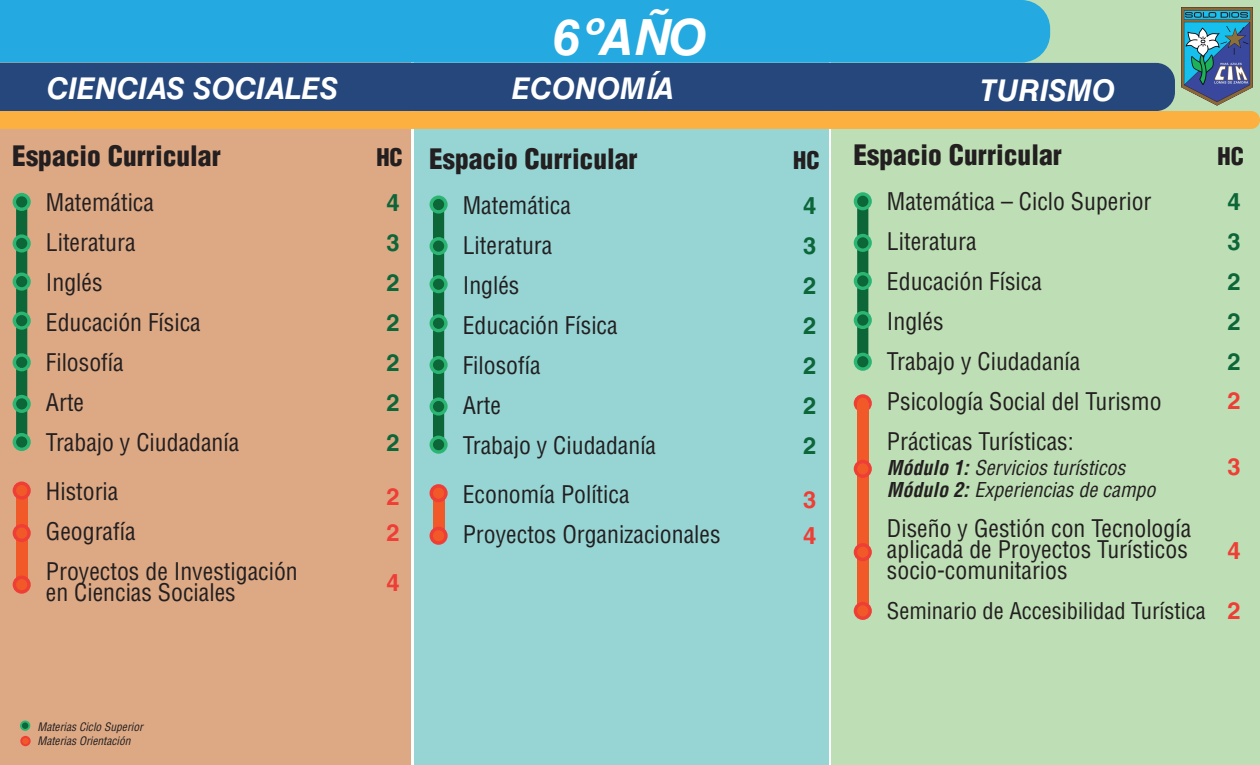
<style>
.page{position:relative;width:1260px;height:765px;background:#fff}
.page>*{position:absolute;margin:0;border:0;box-sizing:border-box;transform-origin:0 0}
.t1{font:italic 700 50px "Helvetica LT Std";color:#fff}
.t2{font:italic 700 30px "Helvetica LT Std";color:#fff}
.t3{font:900 condensed 27.5px "Helvetica LT Std";color:#231f20}
.t4{font:condensed 23.75px/40px "Helvetica LT Std";color:#231f20}
.t5{font:700 23.75px/40px "Helvetica LT Std";color:#0c6638;text-align:justify}
.t6{font:700 23.75px/36.2px "Helvetica LT Std";color:#ee3e35}
.t7{font:900 condensed 23.75px "Helvetica LT Std";color:#231f20}
.t8{font:condensed 22.5px "Helvetica LT Std";color:#231f20}
.t9{font:italic condensed 20px/21.2px "Helvetica LT Std";color:#231f20}
.t10{font:italic condensed 11.5px/14.1px "Helvetica LT Std";color:#231f20}
.s1{font-weight:700}
</style>
<div class="page">
<div style="left:0;top:0;width:411px;height:765px;background:#dda985"></div>
<div style="left:414px;top:0;width:414px;height:765px;background:#97d5d5"></div>
<div style="left:831px;top:0;width:429px;height:765px;background:#bedfb5"></div>
<div style="left:0;top:63px;width:1175px;height:48px;background:#25477c"></div>
<div style="left:0;top:0;width:1050px;height:62px;background:#24aae1"></div>
<div style="left:857px;top:196px;width:11px;height:168px;background:#0c6638"></div>
<svg style="left:854px;top:192px;width:18px;height:18px"></svg>
<div style="left:857px;top:196px;width:11px;height:11px;background:#0c6638;border-radius:50%"></div>
<svg style="left:854px;top:234px;width:18px;height:18px"></svg>
<div style="left:857px;top:237px;width:11px;height:11px;background:#0c6638;border-radius:50%"></div>
<div style="left:854px;top:272px;width:18px;height:18px;background:#2bb572;border-radius:50%"></div>
<div style="left:857px;top:275px;width:11px;height:12px;background:#0c6638;border-radius:50%"></div>
<div style="left:854px;top:311px;width:18px;height:18px;background:#2bb572;border-radius:50%"></div>
<div style="left:857px;top:314px;width:11px;height:12px;background:#0c6638;border-radius:50%"></div>
<svg style="left:854px;top:353px;width:18px;height:18px"></svg>
<div style="left:857px;top:356px;width:11px;height:11px;background:#0c6638;border-radius:50%"></div>
<svg style="left:854px;top:394px;width:18px;height:18px"></svg>
<div style="left:857px;top:398px;width:11px;height:11px;background:#f15929;border-radius:50%"></div>
<div style="left:0;top:111px;width:1260px;height:18px;background:#fbb03f"></div>
<div style="left:857px;top:403px;width:11px;height:208px;background:#f15929"></div>
<div style="left:854px;top:460px;width:18px;height:18px;background:#ee3e35;border-radius:50%"></div>
<div style="left:857px;top:463px;width:11px;height:11px;background:#f15929;border-radius:50%"></div>
<div style="left:854px;top:543px;width:18px;height:18px;background:#ee3e35;border-radius:50%"></div>
<div style="left:857px;top:547px;width:11px;height:11px;background:#f15929;border-radius:50%"></div>
<div style="left:854px;top:602px;width:18px;height:18px;background:#ee3e35;border-radius:50%"></div>
<div style="left:857px;top:605px;width:11px;height:12px;background:#f15929;border-radius:50%"></div>
<div style="left:20px;top:736px;width:11px;height:10px;background:#ee3e35;border-radius:50%"></div>
<div style="left:22px;top:738px;width:7px;height:6px;background:#f15929;border-radius:50%"></div>
<svg style="left:20px;top:721px;width:10px;height:10px"></svg>
<div style="left:22px;top:722px;width:6px;height:7px;background:#0c6638;border-radius:50%"></div>
<img style="left:1182px;top:8px;width:70px;height:97px">
<div style="left:16px;top:196px;width:11px;height:245px;background:#0c6638"></div>
<div style="left:13px;top:193px;width:18px;height:18px;background:#2bb572;border-radius:50%"></div>
<div style="left:16px;top:196px;width:11px;height:12px;background:#0c6638;border-radius:50%"></div>
<svg style="left:13px;top:234px;width:18px;height:19px"></svg>
<div style="left:16px;top:238px;width:11px;height:11px;background:#0c6638;border-radius:50%"></div>
<svg style="left:13px;top:273px;width:18px;height:18px"></svg>
<div style="left:16px;top:276px;width:11px;height:11px;background:#0c6638;border-radius:50%"></div>
<svg style="left:13px;top:312px;width:18px;height:18px"></svg>
<div style="left:16px;top:315px;width:11px;height:11px;background:#0c6638;border-radius:50%"></div>
<svg style="left:13px;top:353px;width:18px;height:18px"></svg>
<div style="left:16px;top:357px;width:11px;height:11px;background:#0c6638;border-radius:50%"></div>
<div style="left:13px;top:395px;width:18px;height:18px;background:#2bb572;border-radius:50%"></div>
<div style="left:16px;top:398px;width:11px;height:12px;background:#0c6638;border-radius:50%"></div>
<div style="left:13px;top:433px;width:18px;height:18px;background:#2bb572;border-radius:50%"></div>
<div style="left:16px;top:436px;width:11px;height:12px;background:#0c6638;border-radius:50%"></div>
<div style="left:16px;top:491px;width:11px;height:94px;background:#f15929"></div>
<div style="left:13px;top:524px;width:18px;height:18px;background:#ee3e35;border-radius:50%"></div>
<div style="left:16px;top:528px;width:11px;height:11px;background:#f15929;border-radius:50%"></div>
<div style="left:13px;top:576px;width:18px;height:18px;background:#ee3e35;border-radius:50%"></div>
<div style="left:16px;top:579px;width:11px;height:11px;background:#f15929;border-radius:50%"></div>
<div style="left:13px;top:482px;width:18px;height:18px;background:#ee3e35;border-radius:50%"></div>
<div style="left:16px;top:485px;width:11px;height:11px;background:#f15929;border-radius:50%"></div>
<div style="left:433px;top:199px;width:11px;height:245px;background:#0c6638"></div>
<svg style="left:430px;top:195px;width:18px;height:19px"></svg>
<div style="left:433px;top:199px;width:11px;height:11px;background:#0c6638;border-radius:50%"></div>
<div style="left:430px;top:237px;width:18px;height:18px;background:#2bb572;border-radius:50%"></div>
<div style="left:433px;top:241px;width:11px;height:11px;background:#0c6638;border-radius:50%"></div>
<svg style="left:430px;top:275px;width:18px;height:18px"></svg>
<div style="left:433px;top:279px;width:11px;height:11px;background:#0c6638;border-radius:50%"></div>
<div style="left:430px;top:314px;width:18px;height:18px;background:#2bb572;border-radius:50%"></div>
<div style="left:433px;top:318px;width:11px;height:11px;background:#0c6638;border-radius:50%"></div>
<div style="left:430px;top:356px;width:18px;height:18px;background:#2bb572;border-radius:50%"></div>
<div style="left:433px;top:359px;width:11px;height:12px;background:#0c6638;border-radius:50%"></div>
<svg style="left:430px;top:397px;width:18px;height:19px"></svg>
<div style="left:433px;top:401px;width:11px;height:11px;background:#0c6638;border-radius:50%"></div>
<svg style="left:430px;top:436px;width:18px;height:18px"></svg>
<div style="left:433px;top:439px;width:11px;height:11px;background:#0c6638;border-radius:50%"></div>
<div style="left:433px;top:493px;width:11px;height:43px;background:#f15929"></div>
<div style="left:430px;top:527px;width:18px;height:18px;background:#ee3e35;border-radius:50%"></div>
<div style="left:433px;top:530px;width:11px;height:11px;background:#f15929;border-radius:50%"></div>
<div style="left:430px;top:484px;width:18px;height:18px;background:#ee3e35;border-radius:50%"></div>
<div style="left:433px;top:488px;width:11px;height:11px;background:#f15929;border-radius:50%"></div>
<h1 class="t1" style="left:553px;top:7px;width:156px">6ºAÑO</h1>
<p class="t2" style="left:47px;top:71px;width:293px">CIENCIAS SOCIALES</p>
<p class="t2" style="left:512px;top:71px;width:163px">ECONOMÍA</p>
<p class="t3" style="left:12px;top:139px;width:210px">Espacio Curricular</p>
<p class="t7" style="left:376px;top:142px;width:28px">HC</p>
<p class="t4" style="left:46px;top:182px;width:195px">Matemática<br>Literatura<br>Inglés<br>Educación Física<br>Filosofía<br>Arte<br>Trabajo y Ciudadanía</p>
<p class="t4" style="left:46px;top:471px;width:253px">Historia<br>Geografía<br>Proyectos de Investigación</p>
<p class="t4" style="left:46px;top:573px;width:191px">en Ciencias Sociales</p>
<p class="t5" style="left:386px;top:182px;width:15px">4<br>3<br>2<br>2<br>2<br>2<br>2</p>
<p class="t6" style="left:386px;top:478px;width:15px">2<br>2</p>
<p class="t6" style="left:386px;top:564px;width:15px">4</p>
<p class="t3" style="left:429px;top:141px;width:210px">Espacio Curricular</p>
<p class="t7" style="left:793px;top:145px;width:28px">HC</p>
<p class="t4" style="left:463px;top:185px;width:195px">Matemática<br>Literatura<br>Inglés<br>Educación Física<br>Filosofía<br>Arte<br>Trabajo y Ciudadanía</p>
<p class="t4" style="left:463px;top:474px;width:259px">Economía Política<br>Proyectos Organizacionales</p>
<p class="t5" style="left:803px;top:185px;width:15px">4<br>3<br>2<br>2<br>2<br>2<br>2</p>
<p class="t6" style="left:803px;top:481px;width:15px">3<br>4</p>
<p class="t2" style="left:980px;top:72px;width:136px">TURISMO</p>
<p class="t3" style="left:853px;top:138px;width:210px">Espacio Curricular</p>
<p class="t7" style="left:1218px;top:142px;width:28px">HC</p>
<p class="t4" style="left:887px;top:182px;width:266px">Matemática – Ciclo Superior<br>Literatura<br>Educación Física<br>Inglés<br>Trabajo y Ciudadanía</p>
<p class="t5" style="left:1228px;top:182px;width:15px">4<br>3<br>2<br>2<br>2</p>
<p class="t4" style="left:887px;top:382px;width:276px">Psicología Social del Turismo<br>Prácticas Turísticas:</p>
<p class="t9" style="left:887px;top:458px;width:270px"><span class="s1">Módulo 1:</span> Servicios turísticos<br><span class="s1">Módulo 2:</span> Experiencias de campo</p>
<p class="t4" style="left:887px;top:517px;width:306px;line-height:21.2px">Diseño y Gestión con Tecnología aplicada de Proyectos Turísticos socio-comunitarios</p>
<p class="t8" style="left:887px;top:597px;width:320px">Seminario de Accesibilidad Turística</p>
<p class="t6" style="left:1228px;top:382px;width:15px">2</p>
<p class="t6" style="left:1228px;top:448px;width:15px">3</p>
<p class="t6" style="left:1228px;top:532px;width:15px">4</p>
<p class="t6" style="left:1228px;top:592px;width:15px">2</p>
<p class="t10" style="left:37px;top:719px;width:107px">Materias Ciclo Superior<br>Materias Orientación</p>
</div>
